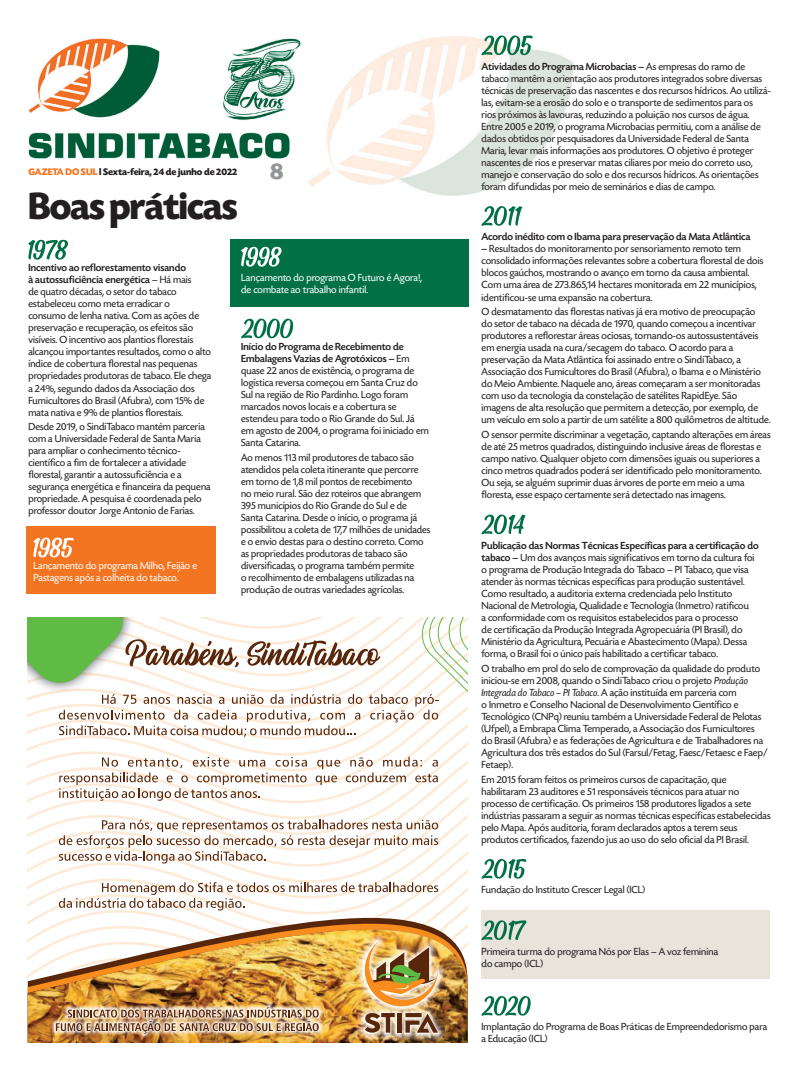
<style>
.page{position:relative;width:800px;height:1078px;background:#fff}
.page>*{position:absolute;margin:0;border:0;box-sizing:border-box;transform-origin:0 0}
.t1{font:700 40px "Today SHOP";letter-spacing:-.02em;color:#231f20}
.t2{font:700 24px "Today SHOP";color:#939598}
.t3{font:10.8px/12px "Today SHOP";letter-spacing:.01em;color:#231f20}
.t4{font:10.8px/12px "Today SHOP";letter-spacing:.01em;color:#fff}
.t5{font:500 10.8px "Today SHOP";letter-spacing:.01em;color:#231f20}
.t6{font:700 10px "Today SHOP";color:#231f20}
.s1{color:#f47521}
.s2{font-weight:500}
.s3{font-style:italic}
</style>
<div class="page">
<div style="left:27px;top:525px;width:189px;height:68px;background:#f47521"></div>
<div style="left:481px;top:910px;width:288px;height:68px;background:#e8e4dc"></div>
<img style="left:28px;top:38px;width:273px;height:121px">
<svg style="left:28px;top:815px;width:439px;height:16px"></svg>
<svg style="left:28px;top:799px;width:439px;height:16px"></svg>
<svg style="left:28px;top:783px;width:439px;height:16px"></svg>
<svg style="left:28px;top:767px;width:439px;height:16px"></svg>
<svg style="left:28px;top:752px;width:439px;height:15px"></svg>
<svg style="left:28px;top:736px;width:439px;height:16px"></svg>
<svg style="left:28px;top:866px;width:439px;height:6px"></svg>
<svg style="left:44px;top:872px;width:423px;height:6px"></svg>
<svg style="left:36px;top:878px;width:425px;height:4px"></svg>
<svg style="left:28px;top:617px;width:439px;height:119px"></svg>
<svg style="left:317px;top:759px;width:23px;height:10px"></svg>
<svg style="left:350px;top:757px;width:22px;height:9px"></svg>
<svg style="left:383px;top:756px;width:39px;height:10px"></svg>
<svg style="left:432px;top:759px;width:5px;height:7px"></svg>
<svg style="left:315px;top:775px;width:22px;height:9px"></svg>
<svg style="left:346px;top:772px;width:60px;height:10px"></svg>
<svg style="left:415px;top:773px;width:22px;height:9px"></svg>
<svg style="left:59px;top:756px;width:248px;height:44px"></svg>
<svg style="left:59px;top:819px;width:379px;height:44px"></svg>
<img style="left:28px;top:882px;width:439px;height:160px">
<svg style="left:28px;top:240px;width:40px;height:19px"></svg>
<svg style="left:33px;top:537px;width:41px;height:20px"></svg>
<div style="left:231px;top:239px;width:238px;height:68px;background:#017045"></div>
<svg style="left:241px;top:247px;width:40px;height:19px"></svg>
<svg style="left:241px;top:318px;width:52px;height:20px"></svg>
<svg style="left:481px;top:920px;width:45px;height:19px"></svg>
<svg style="left:481px;top:996px;width:49px;height:19px"></svg>
<img style="left:308px;top:36px;width:266px;height:160px">
<img style="left:308px;top:36px;width:1px;height:128px">
<svg style="left:481px;top:35px;width:51px;height:20px"></svg>
<svg style="left:481px;top:206px;width:41px;height:20px"></svg>
<svg style="left:481px;top:514px;width:44px;height:20px"></svg>
<svg style="left:481px;top:859px;width:45px;height:19px"></svg>
<p class="t6" style="left:28px;top:168px;width:210px"><span class="s1">GAZETA DO SUL</span> l Sexta-feira, 24 de junho de 2022</p>
<p class="t1" style="left:28px;top:192px;width:210px">Boas práticas</p>
<p class="t2" style="left:270px;top:163px;width:15px">8</p>
<p class="t3" style="left:28px;top:263px;width:184px"><span class="s2">Incentivo ao reflorestamento visando<br>à autossuficiência energética</span> – Há mais<br>de quatro décadas, o setor do tabaco estabeleceu como meta erradicar o<br>consumo de lenha nativa. Com as ações de preservação e recuperação, os efeitos são visíveis. O incentivo aos plantios florestais alcançou importantes resultados, como o alto índice de cobertura florestal nas pequenas propriedades produtoras de tabaco. Ele chega a 24%, segundo dados da Associação dos Fumicultores do Brasil (Afubra), com 15% de mata nativa e 9% de plantios florestais.</p>
<p class="t3" style="left:28px;top:421px;width:184px">Desde 2019, o SindiTabaco mantém parceria com a Universidade Federal de Santa Maria para ampliar o conhecimento técnico&shy;científico a fim de fortalecer a atividade florestal, garantir a autossuficiência e a segurança energética e financeira da pequena propriedade. A pesquisa é coordenada pelo professor doutor Jorge Antonio de Farias.</p>
<p class="t4" style="left:33px;top:560px;width:165px">Lançamento do programa Milho, Feijão e<br>Pastagens após a colheita do tabaco.</p>
<p class="t4" style="left:241px;top:272px;width:182px">Lançamento do programa O Futuro é Agora!, de combate ao trabalho infantil.</p>
<p class="t3" style="left:241px;top:341px;width:189px"><span class="s2">Início do Programa de Recebimento de Embalagens Vazias de Agrotóxicos –</span> Em quase 22 anos de existência, o programa de logística reversa começou em Santa Cruz do Sul na região de Rio Pardinho. Logo foram marcados novos locais e a cobertura se estendeu para todo o Rio Grande do Sul. Já em agosto de 2004, o programa foi iniciado em Santa Catarina.</p>
<p class="t3" style="left:241px;top:452px;width:191px">Ao menos 113 mil produtores de tabaco são atendidos pela coleta itinerante que percorre em torno de 1,8 mil pontos de recebimento<br>no meio rural. São dez roteiros que abrangem 395 municípios do Rio Grande do Sul e de Santa Catarina. Desde o início, o programa já possibilitou a coleta de 17,7 milhões de unidades e o envio destas para o destino correto. Como as propriedades produtoras de tabaco são diversificadas, o programa também permite<br>o recolhimento de embalagens utilizadas na produção de outras variedades agrícolas.</p>
<p class="t3" style="left:481px;top:61px;width:291px"><span class="s2">Atividades do Programa Microbacias –</span> As empresas do ramo de tabaco mantêm a orientação aos produtores integrados sobre diversas técnicas de preservação das nascentes e dos recursos hídricos. Ao utilizá&shy;las, evitam-se a erosão do solo e o transporte de sedimentos para os<br>rios próximos às lavouras, reduzindo a poluição nos cursos de água.<br>Entre 2005 e 2019, o programa Microbacias permitiu, com a análise de dados obtidos por pesquisadores da Universidade Federal de Santa Maria, levar mais informações aos produtores. O objetivo é proteger nascentes de rios e preservar matas ciliares por meio do correto uso, manejo e conservação do solo e dos recursos hídricos. As orientações foram difundidas por meio de seminários e dias de campo.</p>
<p class="t5" style="left:481px;top:233px;width:270px">Acordo inédito com o Ibama para preservação da Mata Atlântica</p>
<p class="t3" style="left:481px;top:244px;width:283px"><span class="s2">–</span> Resultados do monitoramento por sensoriamento remoto tem consolidado informações relevantes sobre a cobertura florestal de dois blocos gaúchos, mostrando o avanço em torno da causa ambiental.<br>Com uma área de 273.865,14 hectares monitorada em 22 municípios, identificou-se uma expansão na cobertura.</p>
<p class="t3" style="left:481px;top:307px;width:290px">O desmatamento das florestas nativas já era motivo de preocupação<br>do setor de tabaco na década de 1970, quando começou a incentivar produtores a reflorestar áreas ociosas, tornando-os autossustentáveis em energia usada na cura/secagem do tabaco. O acordo para a preservação da Mata Atlântica foi assinado entre o SindiTabaco, a Associação dos Fumicultores do Brasil (Afubra), o Ibama e o Ministério do Meio Ambiente. Naquele ano, áreas começaram a ser monitoradas com uso da tecnologia da constelação de satélites RapidEye. São imagens de alta resolução que permitem a detecção, por exemplo, de um veículo em solo a partir de um satélite a 800 quilômetros de altitude.</p>
<p class="t3" style="left:481px;top:429px;width:291px">O sensor permite discriminar a vegetação, captando alterações em áreas de até 25 metros quadrados, distinguindo inclusive áreas de florestas e campo nativo. Qualquer objeto com dimensões iguais ou superiores a cinco metros quadrados poderá ser identificado pelo monitoramento.<br>Ou seja, se alguém suprimir duas árvores de porte em meio a uma floresta, esse espaço certamente será detectado nas imagens.</p>
<p class="t3" style="left:481px;top:540px;width:279px"><span class="s2">Publicação das Normas Técnicas Específicas para a certificação do tabaco –</span> Um dos avanços mais significativos em torno da cultura foi o programa de Produção Integrada do Tabaco – PI Tabaco, que visa atender às normas técnicas específicas para produção sustentável.<br>Como resultado, a auditoria externa credenciada pelo Instituto Nacional de Metrologia, Qualidade e Tecnologia (Inmetro) ratificou<br>a conformidade com os requisitos estabelecidos para o processo<br>de certificação da Produção Integrada Agropecuária (PI Brasil), do Ministério da Agricultura, Pecuária e Abastecimento (Mapa). Dessa forma, o Brasil foi o único país habilitado a certificar tabaco.</p>
<p class="t3" style="left:481px;top:663px;width:287px">O trabalho em prol do selo de comprovação da qualidade do produto iniciou-se em 2008, quando o SindiTabaco criou o projeto <span class="s3">Produção Integrada do Tabaco – PI Tabaco</span>. A ação instituída em parceria com<br>o Inmetro e Conselho Nacional de Desenvolvimento Científico e Tecnológico (CNPq) reuniu também a Universidade Federal de Pelotas (Ufpel), a Embrapa Clima Temperado, a Associação dos Fumicultores do Brasil (Afubra) e as federações de Agricultura e de Trabalhadores na Agricultura dos três estados do Sul (Farsul/Fetag, Faesc/Fetaesc e Faep/ Fetaep).</p>
<p class="t3" style="left:481px;top:774px;width:290px">Em 2015 foram feitos os primeiros cursos de capacitação, que habilitaram 23 auditores e 51 responsáveis técnicos para atuar no processo de certificação. Os primeiros 158 produtores ligados a sete indústrias passaram a seguir as normas técnicas específicas estabelecidas pelo Mapa. Após auditoria, foram declarados aptos a terem seus produtos certificados, fazendo jus ao uso do selo oficial da PI Brasil.</p>
<p class="t3" style="left:481px;top:884px;width:165px">Fundação do Instituto Crescer Legal (ICL)</p>
<p class="t3" style="left:481px;top:945px;width:238px">Primeira turma do programa Nós por Elas – A voz feminina do campo (ICL)</p>
<p class="t3" style="left:481px;top:1021px;width:287px">Implantação do Programa de Boas Práticas de Empreendedorismo para a Educação (ICL)</p>
</div>
